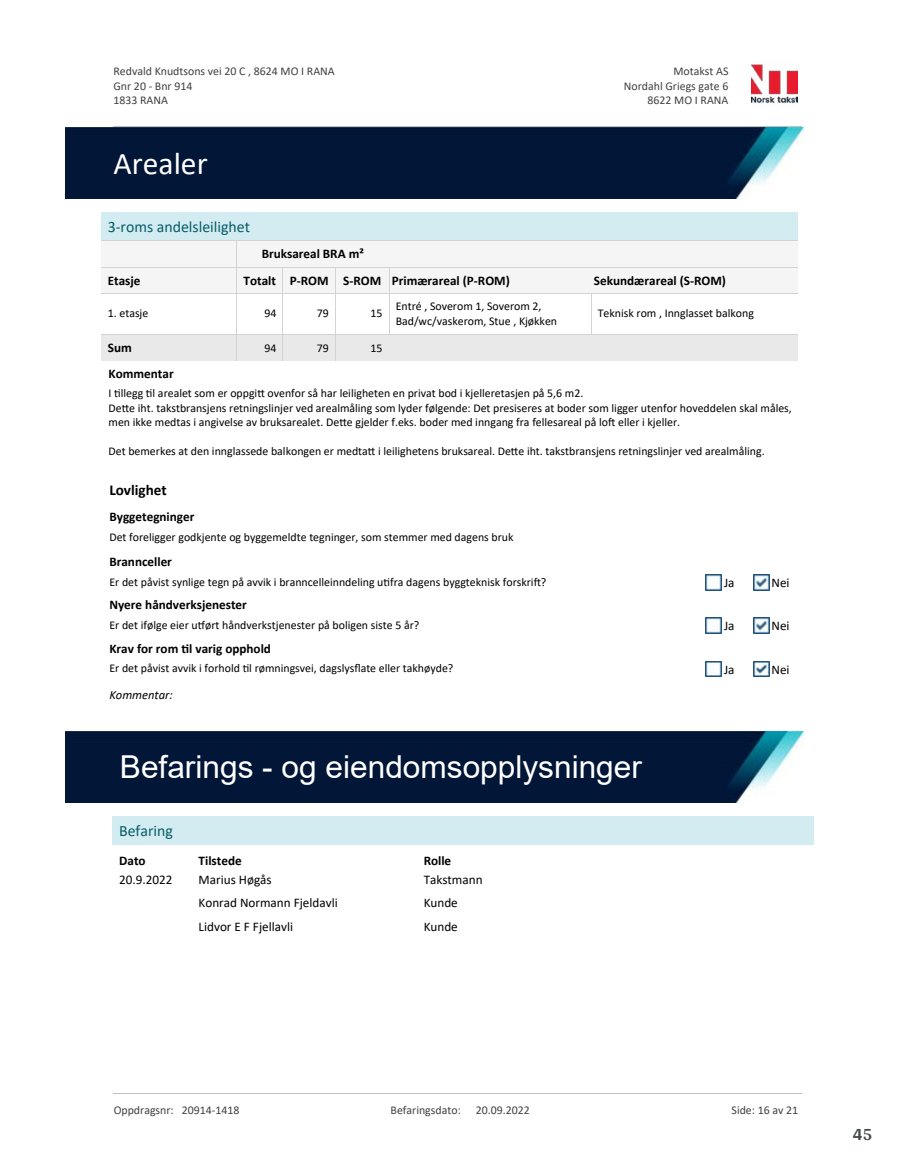
<style>
.page{position:relative;width:915px;height:1172px;background:#fff}
.page>*{position:absolute;margin:0;border:0;box-sizing:border-box;transform-origin:0 0}
.t1{font:31.65px "Arial";color:#fff}
.t2{font:31.65px "Calibri";color:#fff}
.t3{font:700 18px "Arya";color:#414749}
.t4{font:15.75px "Calibri";color:#065c69}
.t5{font:700 15.15px "Calibri";color:#000}
.t6{font:700 13.2px "Calibri";color:#000}
.t7{font:13.2px "Calibri";color:#000}
.t8{font:italic 12.45px "Calibri";color:#000}
.t9{font:11.85px/14.4px "Calibri";color:#000}
.t10{font:11.85px/14.5px "Calibri";color:#404040}
</style>
<div class="page">
<div style="left:113px;top:816px;width:700px;height:29px;background:#d3ecf1"></div>
<img style="left:65px;top:731px;width:738px;height:71px">
<img style="left:65px;top:128px;width:738px;height:71px">
<div style="left:101px;top:212px;width:696px;height:28px;background:#d3ecf1"></div>
<div style="left:101px;top:240px;width:135px;height:27px;background:#f5f5f5"></div>
<hr style="left:101px;top:240px;width:135px;height:1px;background:#d3d3d3">
<div style="left:236px;top:240px;width:153px;height:27px;background:#f5f5f5"></div>
<hr style="left:236px;top:240px;width:153px;height:1px;background:#d3d3d3">
<div style="left:389px;top:240px;width:202px;height:27px;background:#f5f5f5"></div>
<hr style="left:389px;top:240px;width:202px;height:1px;background:#d3d3d3">
<div style="left:591px;top:240px;width:206px;height:27px;background:#f5f5f5"></div>
<hr style="left:591px;top:240px;width:206px;height:1px;background:#d3d3d3">
<div style="left:101px;top:267px;width:135px;height:27px;background:#f5f5f5"></div>
<hr style="left:101px;top:267px;width:135px;height:1px;background:#d3d3d3">
<hr style="left:101px;top:294px;width:135px;height:1px;background:#d3d3d3">
<div style="left:236px;top:267px;width:47px;height:27px;background:#f5f5f5"></div>
<svg style="left:236px;top:241px;width:1px;height:53px"></svg>
<hr style="left:236px;top:267px;width:47px;height:1px;background:#d3d3d3">
<div style="left:283px;top:267px;width:52px;height:27px;background:#f5f5f5"></div>
<hr style="left:283px;top:267px;width:52px;height:1px;background:#d3d3d3">
<div style="left:335px;top:267px;width:54px;height:27px;background:#f5f5f5"></div>
<svg style="left:335px;top:268px;width:1px;height:26px"></svg>
<hr style="left:335px;top:267px;width:54px;height:1px;background:#d3d3d3">
<div style="left:389px;top:267px;width:202px;height:27px;background:#f5f5f5"></div>
<svg style="left:389px;top:268px;width:1px;height:26px"></svg>
<hr style="left:389px;top:267px;width:202px;height:1px;background:#d3d3d3">
<div style="left:591px;top:267px;width:206px;height:27px;background:#f5f5f5"></div>
<hr style="left:591px;top:267px;width:206px;height:1px;background:#d3d3d3">
<hr style="left:591px;top:294px;width:206px;height:1px;background:#d3d3d3">
<hr style="left:236px;top:294px;width:1px;height:40px;background:#d3d3d3">
<hr style="left:236px;top:294px;width:47px;height:1px;background:#d3d3d3">
<hr style="left:283px;top:294px;width:1px;height:40px;background:#d3d3d3">
<hr style="left:283px;top:294px;width:52px;height:1px;background:#d3d3d3">
<hr style="left:335px;top:294px;width:1px;height:40px;background:#d3d3d3">
<hr style="left:335px;top:294px;width:54px;height:1px;background:#d3d3d3">
<hr style="left:389px;top:294px;width:1px;height:40px;background:#d3d3d3">
<hr style="left:591px;top:294px;width:1px;height:40px;background:#d3d3d3">
<hr style="left:389px;top:294px;width:202px;height:1px;background:#d3d3d3">
<div style="left:101px;top:334px;width:135px;height:27px;background:#e9e9e9"></div>
<hr style="left:101px;top:334px;width:135px;height:1px;background:#d3d3d3">
<div style="left:236px;top:334px;width:47px;height:27px;background:#e9e9e9"></div>
<svg style="left:236px;top:335px;width:1px;height:26px"></svg>
<hr style="left:236px;top:334px;width:47px;height:1px;background:#d3d3d3">
<div style="left:283px;top:334px;width:52px;height:27px;background:#e9e9e9"></div>
<hr style="left:283px;top:334px;width:52px;height:1px;background:#d3d3d3">
<div style="left:335px;top:334px;width:54px;height:27px;background:#e9e9e9"></div>
<svg style="left:335px;top:335px;width:1px;height:26px"></svg>
<hr style="left:335px;top:334px;width:54px;height:1px;background:#d3d3d3">
<div style="left:389px;top:334px;width:202px;height:27px;background:#e9e9e9"></div>
<hr style="left:389px;top:334px;width:202px;height:1px;background:#d3d3d3">
<div style="left:591px;top:334px;width:206px;height:27px;background:#e9e9e9"></div>
<hr style="left:591px;top:334px;width:206px;height:1px;background:#d3d3d3">
<img style="left:705px;top:574px;width:16px;height:16px">
<img style="left:753px;top:574px;width:15px;height:16px">
<img style="left:705px;top:618px;width:16px;height:15px">
<img style="left:753px;top:618px;width:15px;height:15px">
<img style="left:705px;top:661px;width:16px;height:16px">
<img style="left:753px;top:661px;width:15px;height:16px">
<img style="left:751px;top:64px;width:46px;height:40px">
<hr style="left:113px;top:127px;width:688px;height:1px;background:#c0c0c0">
<hr style="left:113px;top:1093px;width:688px;height:1px;background:#c0c0c0">
<p class="t10" style="left:113px;top:64px;width:223px">Redvald Knudtsons vei 20 C , 8624 MO I RANA<br>Gnr 20 - Bnr 914<br>1833 RANA</p>
<p class="t10" style="left:673px;top:64px;width:56px">Motakst AS</p>
<p class="t10" style="left:623px;top:78px;width:106px">Nordahl Griegs gate 6</p>
<p class="t10" style="left:647px;top:93px;width:82px">8622 MO I RANA</p>
<h1 class="t2" style="left:113px;top:142px;width:96px">Arealer</h1>
<h3 class="t4" style="left:108px;top:216px;width:144px">3-roms andelsleilighet</h3>
<p class="t6" style="left:261px;top:245px;width:104px">Bruksareal BRA m²</p>
<p class="t6" style="left:108px;top:271px;width:34px">Etasje</p>
<p class="t6" style="left:243px;top:271px;width:268px">Totalt P-ROM S-ROM Primærareal (P-ROM)</p>
<p class="t6" style="left:593px;top:271px;width:133px">Sekundærareal (S-ROM)</p>
<p class="t9" style="left:108px;top:306px;width:42px">1. etasje</p>
<p class="t9" style="left:264px;top:306px;width:14px">94</p>
<p class="t9" style="left:317px;top:306px;width:14px">79</p>
<p class="t9" style="left:370px;top:306px;width:14px">15</p>
<p class="t9" style="left:395px;top:299px;width:163px">Entré , Soverom 1, Soverom 2,<br>Bad/wc/vaskerom, Stue , Kjøkken</p>
<p class="t9" style="left:597px;top:306px;width:158px">Teknisk rom , Innglasset balkong</p>
<p class="t6" style="left:108px;top:338px;width:25px">Sum</p>
<p class="t9" style="left:264px;top:340px;width:14px">94</p>
<p class="t9" style="left:317px;top:340px;width:14px">79</p>
<p class="t9" style="left:370px;top:340px;width:14px">15</p>
<p class="t6" style="left:108px;top:364px;width:67px">Kommentar</p>
<p class="t9" style="left:108px;top:386px;width:684px">I 琀椀llegg 琀椀l arealet som er oppgi琀琀 ovenfor så har leiligheten en privat bod i kjelleretasjen på 5,6 m2.<br>De琀琀e iht. takstbransjens retningslinjer ved arealmåling som lyder følgende: Det presiseres at boder som ligger utenfor hoveddelen skal måles, men ikke medtas i angivelse av bruksarealet. De琀琀e gjelder f.eks. boder med inngang fra fellesareal på lo昀琀 eller i kjeller.</p>
<p class="t9" style="left:108px;top:444px;width:657px">Det bemerkes at den innglassede balkongen er medta琀琀 i leilighetens bruksareal. De琀琀e iht. takstbransjens retningslinjer ved arealmåling.</p>
<p class="t5" style="left:109px;top:480px;width:59px">Lovlighet</p>
<p class="t6" style="left:109px;top:508px;width:87px">Byggetegninger</p>
<p class="t9" style="left:109px;top:530px;width:405px">Det foreligger godkjente og byggemeldte tegninger, som stemmer med dagens bruk</p>
<p class="t6" style="left:109px;top:552px;width:64px">Brannceller</p>
<p class="t9" style="left:109px;top:574px;width:438px">Er det påvist synlige tegn på avvik i branncelleinndeling u琀椀fra dagens byggteknisk forskri昀琀?</p>
<p class="t7" style="left:723px;top:573px;width:12px">Ja</p>
<p class="t7" style="left:771px;top:573px;width:20px">Nei</p>
<p class="t6" style="left:109px;top:596px;width:139px">Nyere håndverksjenester</p>
<p class="t9" style="left:109px;top:618px;width:311px">Er det ifølge eier u琀昀ørt håndverkstjenester på boligen siste 5 år?</p>
<p class="t7" style="left:723px;top:617px;width:12px">Ja</p>
<p class="t7" style="left:771px;top:617px;width:20px">Nei</p>
<p class="t6" style="left:109px;top:639px;width:163px">Krav for rom 琀椀l varig opphold</p>
<p class="t9" style="left:109px;top:661px;width:345px">Er det påvist avvik i forhold 琀椀l rømningsvei, dagslys昀氀ate eller takhøyde?</p>
<p class="t7" style="left:723px;top:660px;width:12px">Ja</p>
<p class="t7" style="left:771px;top:660px;width:20px">Nei</p>
<p class="t8" style="left:109px;top:687px;width:65px">Kommentar:</p>
<h1 class="t1" style="left:120px;top:745px;width:523px">Befarings - og eiendomsopplysninger</h1>
<h3 class="t4" style="left:119px;top:820px;width:55px">Befaring</h3>
<p class="t6" style="left:119px;top:851px;width:28px">Dato</p>
<p class="t6" style="left:198px;top:851px;width:45px">Tilstede</p>
<p class="t6" style="left:423px;top:851px;width:29px">Rolle</p>
<p class="t7" style="left:119px;top:870px;width:55px">20.9.2022</p>
<p class="t7" style="left:198px;top:870px;width:75px">Marius Høgås</p>
<p class="t7" style="left:423px;top:870px;width:60px">Takstmann</p>
<p class="t7" style="left:198px;top:894px;width:141px">Konrad Normann Fjeldavli</p>
<p class="t7" style="left:423px;top:894px;width:36px">Kunde</p>
<p class="t7" style="left:198px;top:917px;width:96px">Lidvor E F Fjellavli</p>
<p class="t7" style="left:423px;top:917px;width:36px">Kunde</p>
<p class="t10" style="left:114px;top:1102px;width:127px">Oppdragsnr: 20914-1418</p>
<p class="t10" style="left:390px;top:1102px;width:72px">Befaringsdato:</p>
<p class="t10" style="left:475px;top:1102px;width:55px">20.09.2022</p>
<p class="t10" style="left:731px;top:1102px;width:68px">Side: 16 av 21</p>
<h2 class="t3" style="left:852px;top:1123px;width:21px">45</h2>
</div>
